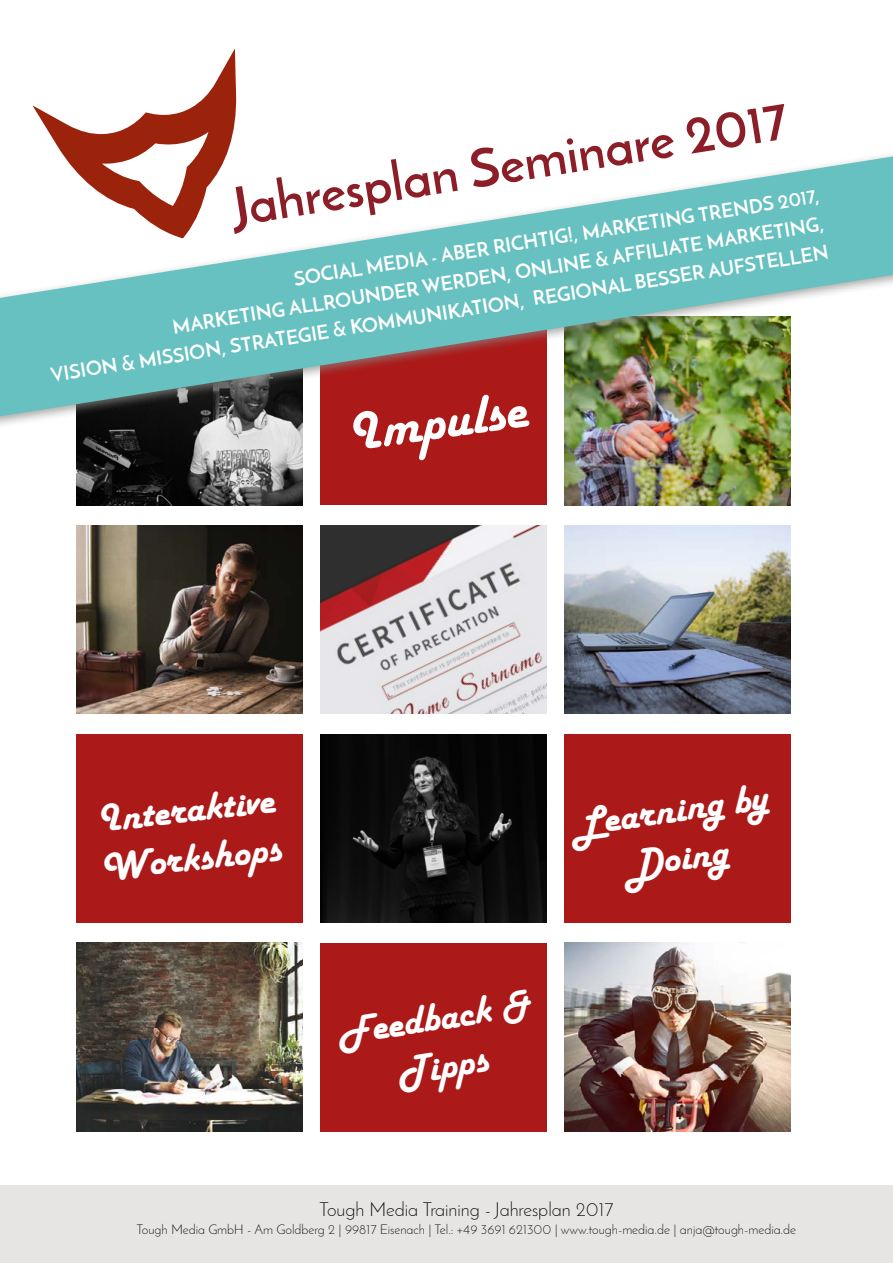
<style>
.page{position:relative;width:893px;height:1263px;background:#fff}
.page>*{position:absolute;margin:0;border:0;box-sizing:border-box;transform-origin:0 0}
.t1{font:55.5px "Harlow Solid";color:#fff}
.t2{font:700 52.5px "Josefin Sans";color:#8c1e27}
.t3{font:40.5px/48.6px "Harlow Solid";color:#fff;text-align:center}
.t4{font:700 19.5px/28.5px "Josefin Sans";color:#fff;text-align:right}
.t5{font:300 19.5px "Josefin Sans";color:#000}
.t6{font:300 13.5px "Josefin Sans";color:#000}
</style>
<div class="page">
<img style="left:77px;top:435px;width:226px;height:70px">
<div style="left:321px;top:317px;width:226px;height:188px;background:#ac1919"></div>
<img style="left:565px;top:435px;width:226px;height:70px">
<img style="left:77px;top:525px;width:226px;height:189px">
<img style="left:321px;top:525px;width:226px;height:189px">
<img style="left:565px;top:525px;width:226px;height:189px">
<div style="left:77px;top:734px;width:226px;height:188px;background:#ac1919"></div>
<img style="left:321px;top:734px;width:226px;height:188px">
<div style="left:565px;top:734px;width:226px;height:188px;background:#ac1919"></div>
<img style="left:77px;top:943px;width:226px;height:188px">
<div style="left:321px;top:943px;width:226px;height:188px;background:#ac1919"></div>
<img style="left:565px;top:943px;width:226px;height:188px">
<div style="left:0;top:1185px;width:893px;height:78px;background:#e7e5e4"></div>
<div style="left:0;top:138px;width:893px;height:297px;background:#898987;opacity:.75"></div>
<svg style="left:0;top:156px;width:893px;height:260px;fill:#66c1c0"></svg>
<svg style="left:32px;top:49px;width:205px;height:190px"></svg>
<p class="t2" style="left:226px;top:175px;width:564px;rotate:-9deg">Jahresplan Seminare 2017</p>
<p class="t4" style="left:40px;top:304px;width:788px;rotate:-9deg">SOCIAL MEDIA - ABER RICHTIG!, MARKETING TRENDS 2017,<br>MARKETING ALLROUNDER WERDEN, ONLINE &amp; AFFILIATE MARKETING,<br>VISION &amp; MISSION, STRATEGIE &amp; KOMMUNIKATION, REGIONAL BESSER AUFSTELLEN</p>
<p class="t1" style="left:343px;top:403px;width:182px;rotate:-8deg">Impulse</p>
<p class="t3" style="left:92px;top:799px;width:183px;text-align:left;rotate:-7deg">Interaktive<br>Workshops</p>
<p class="t3" style="left:570px;top:802px;width:198px;rotate:-8deg">Learning by<br>Doing</p>
<p class="t3" style="left:335px;top:1012px;width:197px;rotate:-9deg">Feedback &amp;<br>Tipps</p>
<p class="t5" style="left:319px;top:1197px;width:296px">Tough Media Training - Jahresplan 2017</p>
<p class="t6" style="left:136px;top:1221px;width:661px">Tough Media GmbH - Am Goldberg 2 | 99817 Eisenach | Tel.: +49 3691 621300 | www.tough-media.de | anja@tough-media.de</p>
</div>
